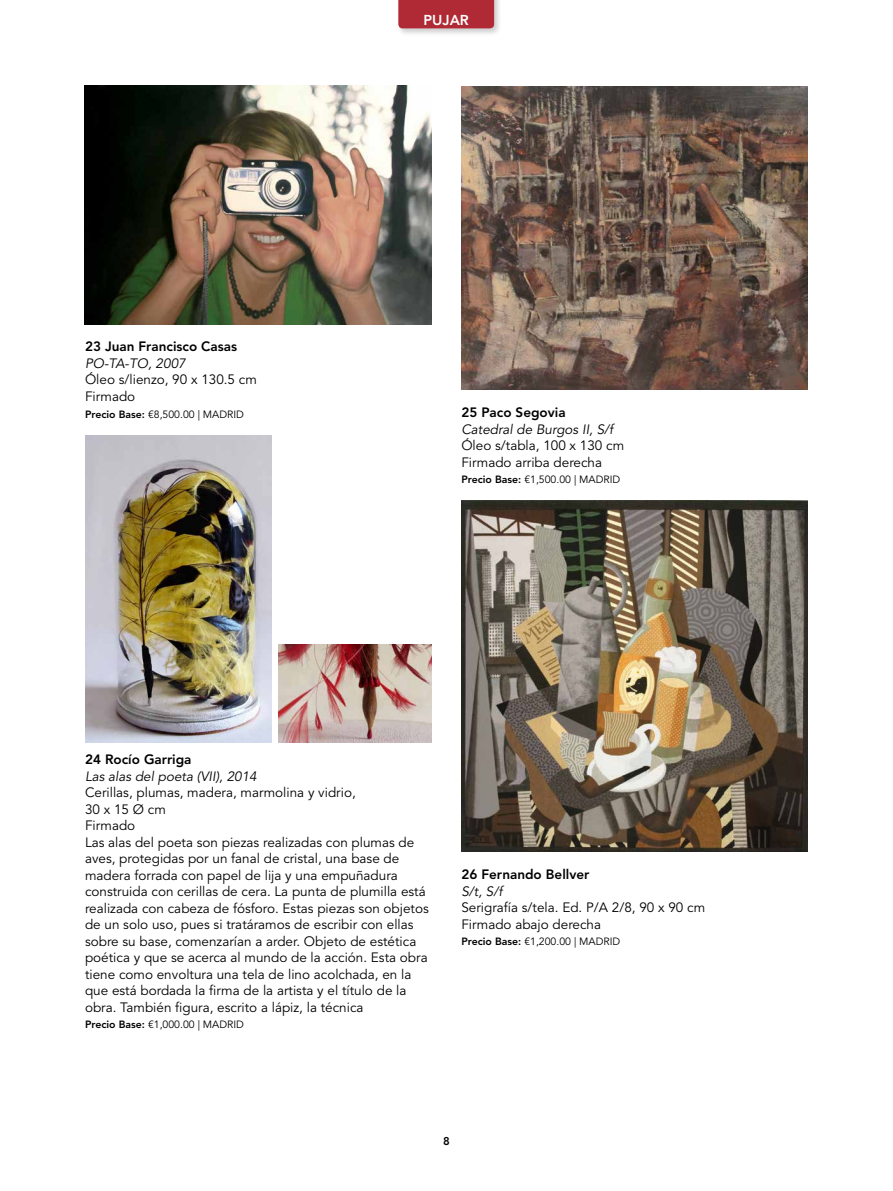
<style>
.page{position:relative;width:893px;height:1191px;background:#fff}
.page>*{position:absolute;margin:0;border:0;box-sizing:border-box;transform-origin:0 0}
.t1{font:800 14.25px "Avenir LT Std";color:#fff}
.t2{font:13.5px/16.5px "Avenir LT Std";color:#000}
.t3{font:italic 13.5px "Avenir LT Std";color:#000}
.t4{font:800 13.5px "Avenir LT Std";color:#000}
.t5{font:800 11.25px "Avenir LT Std";color:#000}
.t6{font:10.5px "Avenir LT Std";color:#000}
.s1{font-weight:800}
</style>
<div class="page">
<div style="left:396px;top:0;width:106px;height:36px;background:#000;opacity:.2"></div>
<div style="left:398px;top:0;width:96px;height:28px;background:#af2a34"></div>
<img style="left:85px;top:85px;width:347px;height:239px">
<img style="left:461px;top:87px;width:347px;height:302px">
<img style="left:462px;top:500px;width:346px;height:351px">
<img style="left:279px;top:644px;width:153px;height:98px">
<img style="left:85px;top:435px;width:186px;height:307px">
<p class="t4" style="left:85px;top:339px;width:153px">23 Juan Francisco Casas</p>
<p class="t3" style="left:85px;top:355px;width:102px">PO-TA-TO, 2007</p>
<p class="t2" style="left:85px;top:372px;width:173px">Óleo s/lienzo, 90 x 130.5 cm<br>Firmado</p>
<p class="t6" style="left:85px;top:408px;width:160px"><span class="s1">Precio Base:</span> €8,500.00 | MADRID</p>
<p class="t1" style="left:424px;top:11px;width:47px">PUJAR</p>
<p class="t4" style="left:461px;top:404px;width:106px">25 Paco Segovia</p>
<p class="t3" style="left:461px;top:421px;width:153px">Catedral de Burgos II, S/f</p>
<p class="t2" style="left:461px;top:437px;width:164px">Óleo s/tabla, 100 x 130 cm<br>Firmado arriba derecha</p>
<p class="t6" style="left:461px;top:473px;width:160px"><span class="s1">Precio Base:</span> €1,500.00 | MADRID</p>
<p class="t4" style="left:85px;top:751px;width:108px">24 Rocío Garriga</p>
<p class="t3" style="left:85px;top:768px;width:173px">Las alas del poeta (VII), 2014</p>
<p class="t2" style="left:85px;top:784px;width:345px">Cerillas, plumas, madera, marmolina y vidrio,<br>30 x 15 Ø cm<br>Firmado<br>Las alas del poeta son piezas realizadas con plumas de aves, protegidas por un fanal de cristal, una base de madera forrada con papel de lija y una empuñadura construida con cerillas de cera. La punta de plumilla está realizada con cabeza de fósforo. Estas piezas son objetos de un solo uso, pues si tratáramos de escribir con ellas sobre su base, comenzarían a arder. Objeto de estética poética y que se acerca al mundo de la acción. Esta obra tiene como envoltura una tela de lino acolchada, en la que está bordada la firma de la artista y el título de la obra. También figura, escrito a lápiz, la técnica</p>
<p class="t6" style="left:85px;top:1018px;width:160px"><span class="s1">Precio Base:</span> €1,000.00 | MADRID</p>
<p class="t4" style="left:461px;top:866px;width:129px">26 Fernando Bellver</p>
<p class="t3" style="left:461px;top:883px;width:42px">S/t, S/f</p>
<p class="t2" style="left:461px;top:899px;width:245px">Serigrafía s/tela. Ed. P/A 2/8, 90 x 90 cm<br>Firmado abajo derecha</p>
<p class="t6" style="left:461px;top:935px;width:160px"><span class="s1">Precio Base:</span> €1,200.00 | MADRID</p>
<p class="t5" style="left:443px;top:1134px;width:8px">8</p>
</div>
